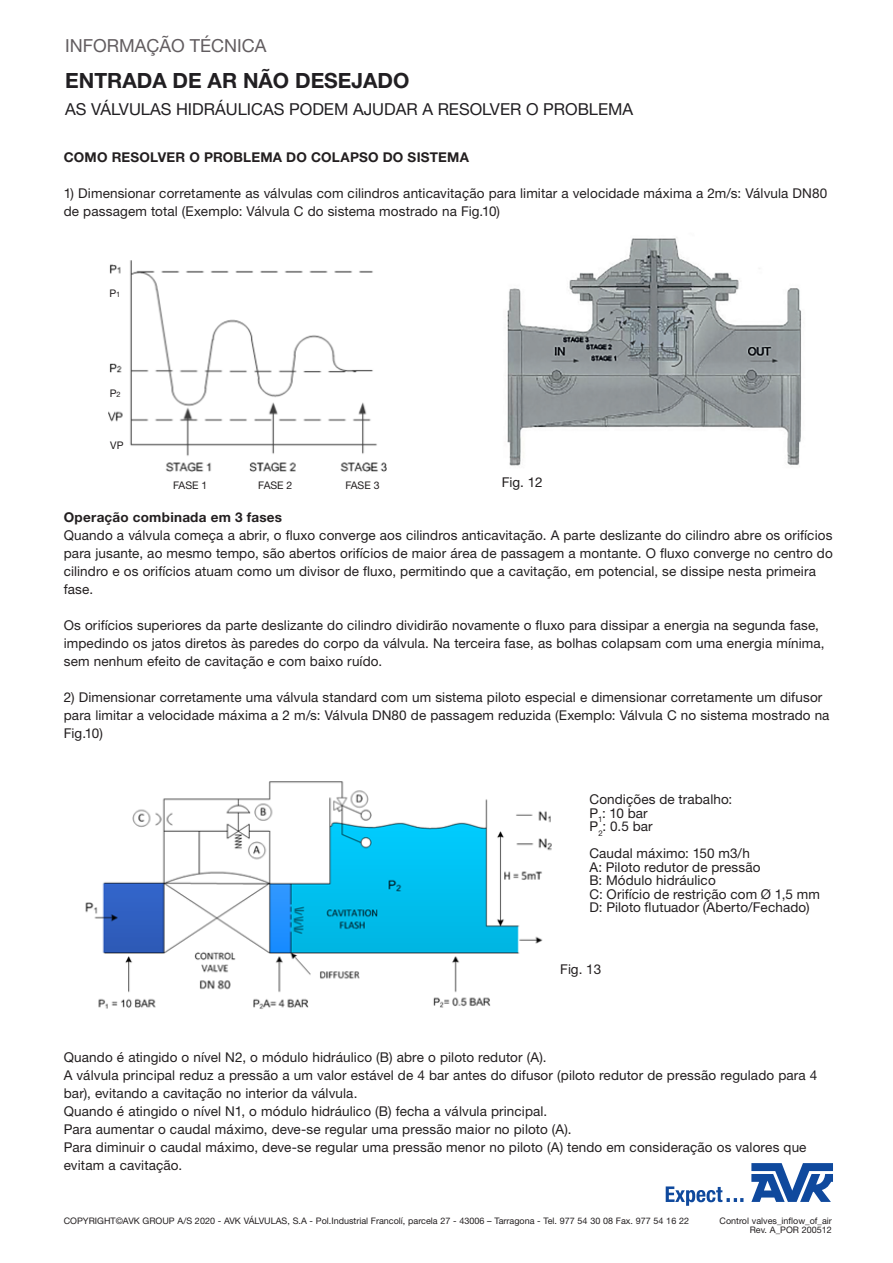
<style>
.page{position:relative;width:893px;height:1263px;background:#fff}
.page>*{position:absolute;margin:0;border:0;box-sizing:border-box;transform-origin:0 0}
.t1{font:700 21px "Helvetica Neue LT Pro";color:#211f22}
.t2{font:18px "Helvetica Neue LT Pro";color:#625d60}
.t3{font:16.5px "Helvetica Neue LT Pro";color:#211f22}
.BODY_COPY{font:13.5px/18px "Helvetica Neue LT Pro";letter-spacing:.01em;color:#231f20}
.BODY_COPY-2{font:700 13.5px "Helvetica Neue LT Pro";letter-spacing:.015em;color:#231f20}
.t4{font:10.5px "Helvetica Neue LT Pro";color:#231f20}
.t5{font:9px/9px "Helvetica Neue LT Pro";color:#231f20;text-align:right}
.s1{font-size:7.5px}
</style>
<div class="page">
<svg style="left:751px;top:1163px;width:82px;height:39px"></svg>
<svg style="left:666px;top:1186px;width:77px;height:20px"></svg>
<img style="left:109px;top:261px;width:277px;height:211px">
<img style="left:507px;top:237px;width:294px;height:229px">
<img style="left:85px;top:781px;width:467px;height:228px">
<div style="left:106px;top:427px;width:22px;height:37px;background:#fff"></div>
<div style="left:106px;top:374px;width:23px;height:36px;background:#fff"></div>
<div style="left:106px;top:288px;width:22px;height:25px;background:#fff"></div>
<h2 class="t2" style="left:65px;top:35px;width:203px">INFORMAÇÃO TÉCNICA</h2>
<h1 class="t1" style="left:65px;top:68px;width:346px">ENTRADA DE AR NÃO DESEJADO</h1>
<p class="t3" style="left:65px;top:100px;width:569px">AS VÁLVULAS HIDRÁULICAS PODEM AJUDAR A RESOLVER O PROBLEMA</p>
<p class="BODY_COPY-2" style="left:64px;top:149px;width:407px">COMO RESOLVER O PROBLEMA DO COLAPSO DO SISTEMA</p>
<p class="BODY_COPY" style="left:64px;top:184px;width:765px">1) Dimensionar corretamente as válvulas com cilindros anticavitação para limitar a velocidade máxima a 2m/s: Válvula DN80 de passagem total (Exemplo: Válvula C do sistema mostrado na Fig.10)</p>
<p class="t4" style="left:110px;top:287px;width:12px">P<span class="s1">1</span></p>
<p class="t4" style="left:110px;top:387px;width:12px">P<span class="s1">2</span></p>
<p class="t4" style="left:110px;top:438px;width:15px">VP</p>
<p class="t4" style="left:173px;top:479px;width:36px">FASE 1</p>
<p class="t4" style="left:258px;top:479px;width:36px">FASE 2</p>
<p class="t4" style="left:345px;top:479px;width:36px">FASE 3</p>
<p class="BODY_COPY" style="left:502px;top:473px;width:43px">Fig. 12</p>
<p class="BODY_COPY-2" style="left:64px;top:509px;width:220px">Operação combinada em 3 fases</p>
<p class="BODY_COPY" style="left:64px;top:526px;width:770px">Quando a válvula começa a abrir, o fluxo converge aos cilindros anticavitação. A parte deslizante do cilindro abre os orifícios para jusante, ao mesmo tempo, são abertos orifícios de maior área de passagem a montante. O fluxo converge no centro do cilindro e os orifícios atuam como um divisor de fluxo, permitindo que a cavitação, em potencial, se dissipe nesta primeira fase.</p>
<p class="BODY_COPY" style="left:64px;top:616px;width:762px">Os orifícios superiores da parte deslizante do cilindro dividirão novamente o fluxo para dissipar a energia na segunda fase, impedindo os jatos diretos às paredes do corpo da válvula. Na terceira fase, as bolhas colapsam com uma energia mínima, sem nenhum efeito de cavitação e com baixo ruído.</p>
<p class="BODY_COPY" style="left:64px;top:688px;width:767px">2) Dimensionar corretamente uma válvula standard com um sistema piloto especial e dimensionar corretamente um difusor para limitar a velocidade máxima a 2 m/s: Válvula DN80 de passagem reduzida (Exemplo: Válvula C no sistema mostrado na<br>Fig.10)</p>
<p class="BODY_COPY" style="left:589px;top:790px;width:144px">Condições de trabalho:</p>
<p class="BODY_COPY" style="left:589px;top:803px;width:60px">P<sub>1</sub>: 10 bar</p>
<p class="BODY_COPY" style="left:589px;top:817px;width:65px">P<sub>2</sub>: 0.5 bar</p>
<p class="BODY_COPY" style="left:589px;top:844px;width:162px">Caudal máximo: 150 m3/h</p>
<p class="BODY_COPY" style="left:589px;top:857px;width:173px">A: Piloto redutor de pressão</p>
<p class="BODY_COPY" style="left:589px;top:871px;width:128px">B: Módulo hidráulico</p>
<p class="BODY_COPY" style="left:589px;top:884px;width:232px">C: Orifício de restrição com Ø 1,5 mm</p>
<p class="BODY_COPY" style="left:589px;top:898px;width:222px">D: Piloto flutuador (Aberto/Fechado)</p>
<p class="BODY_COPY" style="left:560px;top:960px;width:43px">Fig. 13</p>
<p class="BODY_COPY" style="left:64px;top:1048px;width:484px">Quando é atingido o nível N2, o módulo hidráulico (B) abre o piloto redutor (A).</p>
<p class="BODY_COPY" style="left:64px;top:1066px;width:755px">A válvula principal reduz a pressão a um valor estável de 4 bar antes do difusor (piloto redutor de pressão regulado para 4 bar), evitando a cavitação no interior da válvula.</p>
<p class="BODY_COPY" style="left:64px;top:1102px;width:485px">Quando é atingido o nível N1, o módulo hidráulico (B) fecha a válvula principal.</p>
<p class="BODY_COPY" style="left:64px;top:1120px;width:509px">Para aumentar o caudal máximo, deve-se regular uma pressão maior no piloto (A).</p>
<p class="BODY_COPY" style="left:64px;top:1138px;width:744px">Para diminuir o caudal máximo, deve-se regular uma pressão menor no piloto (A) tendo em consideração os valores que evitam a cavitação.</p>
<p class="t5" style="left:64px;top:1216px;width:627px">COPYRIGHT©AVK GROUP A/S 2020 - AVK VÁLVULAS, S.A - Pol.Industrial Francolí, parcela 27 - 43006 – Tarragona - Tel. 977 54 30 08 Fax. 977 54 16 22</p>
<p class="t5" style="left:720px;top:1216px;width:114px">Control valves_inflow_of_air<br>Rev. A_POR 200512</p>
</div>
